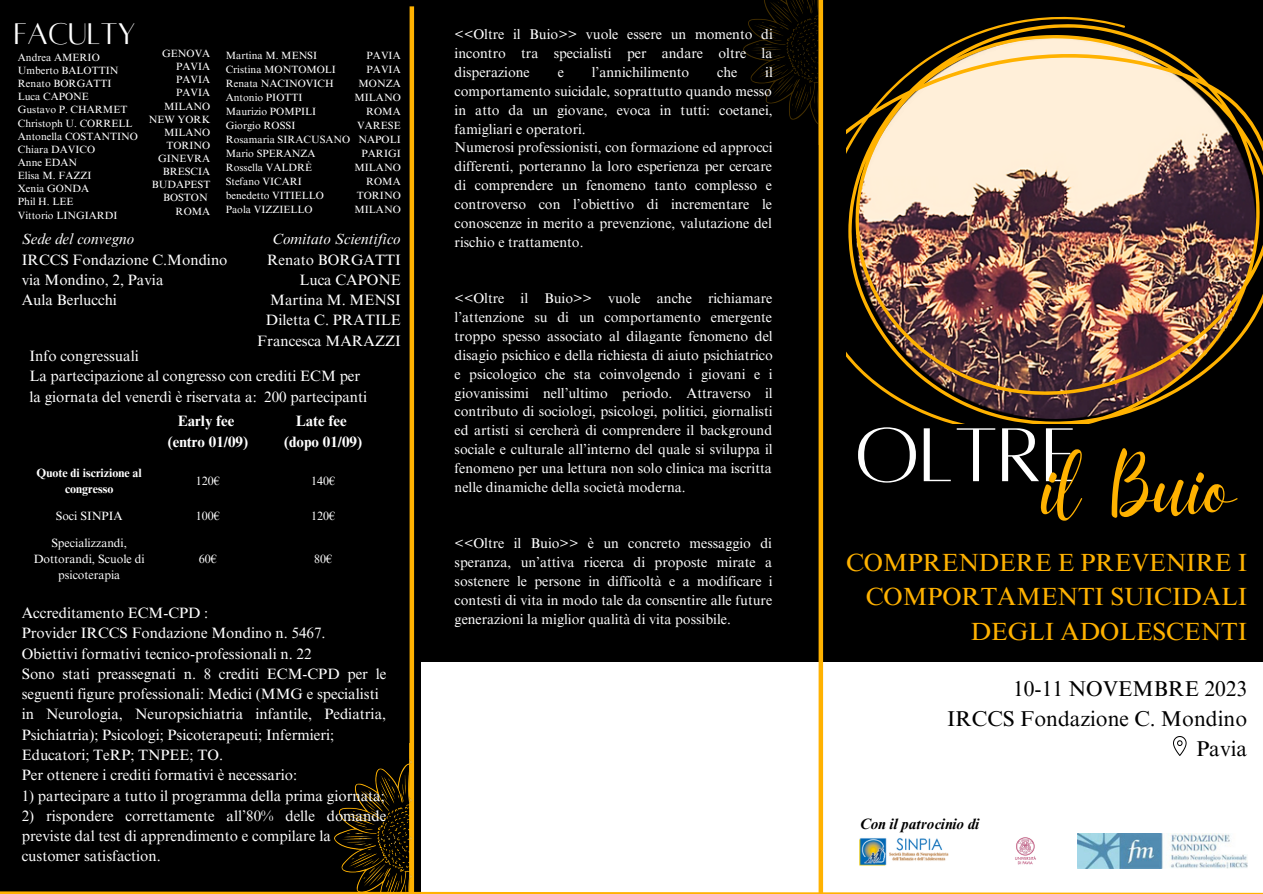
<style>
.page{position:relative;width:1263px;height:894px;background:#fff}
.page>*{position:absolute;margin:0;border:0;box-sizing:border-box;transform-origin:0 0}
.t1{font:87px "Daydream";color:#ffb200}
.t2{font:84px "Alta regular";color:#fff}
.t3{font:33px "Alta regular";color:#fff}
.t4{font:24.9px "Times NRMT Pro";color:#ffb200}
.t5{font:21.45px "Times NRMT Pro";color:#000}
.t6{font:15px/20.2px "Times NRMT Pro";color:#fff}
.t7{font:700 15px "Times NRMT Pro";color:#fff}
.t8{font:italic 15px "Times NRMT Pro";color:#fff}
.t9{font:italic 700 15px "Times NRMT Pro";color:#000}
.t10{font:14.1px/18.9px "Times NRMT Pro";color:#fff;text-align:justify}
.t11{font:12px/16px "Times NRMT Pro";color:#fff;text-align:center}
.t12{font:700 12px/16px "Times NRMT Pro";color:#fff;text-align:center}
.t13{font:10.5px/13px "Times NRMT Pro";color:#fff}
</style>
<div class="page">
<div style="left:238px;top:0;width:1025px;height:662px;background:#000"></div>
<div style="left:0;top:0;width:421px;height:893px;background:#000"></div>
<img style="left:1173px;top:736px;width:14px;height:19px">
<img style="left:1015px;top:837px;width:21px;height:28px">
<img style="left:1077px;top:833px;width:170px;height:35px">
<img style="left:860px;top:838px;width:89px;height:28px">
<hr style="left:410px;top:6px;width:4px;height:887px;background:#ffb200">
<img style="left:334px;top:743px;width:78px;height:145px">
<svg style="left:0;top:888px;width:1263px;height:5px"></svg>
<hr style="left:819px;top:0;width:4px;height:893px;background:#ffb200">
<img style="left:743px;top:0;width:78px;height:145px">
<img style="left:846px;top:16px;width:417px;height:408px">
<p class="t3" style="left:14px;top:17px;width:123px">FACULTY</p>
<p class="t13" style="left:176px;top:48px;width:36px;text-align:justify;text-indent:-14px">GENOVA PAVIA PAVIA PAVIA</p>
<p class="t13" style="left:164px;top:101px;width:48px">MILANO</p>
<p class="t13" style="left:149px;top:114px;width:63px;text-align:right">NEW YORK<br>MILANO</p>
<p class="t13" style="left:152px;top:140px;width:60px;text-align:right">TORINO<br>GINEVRA<br>BRESCIA<br>BUDAPEST<br>BOSTON</p>
<p class="t13" style="left:176px;top:206px;width:36px">ROMA</p>
<p class="t13" style="left:226px;top:50px;width:93px">Martina M. MENSI</p>
<p class="t13" style="left:226px;top:64px;width:112px">Cristina MONTOMOLI</p>
<p class="t13" style="left:226px;top:78px;width:109px">Renata NACINOVICH</p>
<p class="t13" style="left:226px;top:92px;width:78px">Antonio PIOTTI</p>
<p class="t13" style="left:226px;top:106px;width:92px">Maurizio POMPILI</p>
<p class="t13" style="left:226px;top:120px;width:71px">Giorgio ROSSI</p>
<p class="t13" style="left:226px;top:134px;width:126px">Rosamaria SIRACUSANO</p>
<p class="t13" style="left:226px;top:148px;width:92px">Mario SPERANZA</p>
<p class="t13" style="left:226px;top:162px;width:88px">Rossella VALDRÈ</p>
<p class="t13" style="left:226px;top:176px;width:78px">Stefano VICARI</p>
<p class="t13" style="left:226px;top:190px;width:100px">benedetto VITIELLO</p>
<p class="t13" style="left:226px;top:204px;width:88px">Paola VIZZIELLO</p>
<p class="t13" style="left:367px;top:50px;width:36px">PAVIA</p>
<p class="t13" style="left:367px;top:64px;width:36px">PAVIA</p>
<p class="t13" style="left:359px;top:78px;width:44px">MONZA</p>
<p class="t13" style="left:354px;top:92px;width:48px">MILANO</p>
<p class="t13" style="left:366px;top:106px;width:36px">ROMA</p>
<p class="t13" style="left:357px;top:120px;width:45px">VARESE</p>
<p class="t13" style="left:359px;top:134px;width:44px">NAPOLI</p>
<p class="t13" style="left:361px;top:148px;width:41px">PARIGI</p>
<p class="t13" style="left:354px;top:162px;width:48px">MILANO</p>
<p class="t13" style="left:366px;top:176px;width:36px">ROMA</p>
<p class="t13" style="left:357px;top:190px;width:45px">TORINO</p>
<p class="t13" style="left:354px;top:204px;width:48px">MILANO</p>
<p class="t8" style="left:272px;top:233px;width:130px">Comitato Scientifico</p>
<p class="t6" style="left:267px;top:251px;width:135px">Renato BORGATTI</p>
<p class="t6" style="left:299px;top:271px;width:103px">Luca CAPONE</p>
<p class="t6" style="left:270px;top:291px;width:132px">Martina M. MENSI</p>
<p class="t6" style="left:266px;top:312px;width:136px">Diletta C. PRATILE</p>
<p class="t6" style="left:257px;top:332px;width:145px">Francesca MARAZZI</p>
<p class="t13" style="left:18px;top:52px;width:83px">Andrea AMERIO</p>
<p class="t13" style="left:18px;top:65px;width:102px">Umberto BALOTTIN<br>Renato BORGATTI</p>
<p class="t13" style="left:18px;top:91px;width:72px">Luca CAPONE</p>
<p class="t13" style="left:18px;top:105px;width:122px">Gustavo P. CHARMET<br>Christoph U. CORRELL<br>Antonella COSTANTINO</p>
<p class="t13" style="left:18px;top:144px;width:79px">Chiara DAVICO</p>
<p class="t13" style="left:18px;top:157px;width:61px">Anne EDAN</p>
<p class="t13" style="left:18px;top:170px;width:75px">Elisa M. FAZZI</p>
<p class="t13" style="left:18px;top:183px;width:73px">Xenia GONDA</p>
<p class="t13" style="left:18px;top:196px;width:57px">Phil H. LEE</p>
<p class="t13" style="left:18px;top:210px;width:101px">Vittorio LINGIARDI</p>
<p class="t8" style="left:22px;top:233px;width:114px">Sede del convegno</p>
<p class="t6" style="left:22px;top:251px;width:207px">IRCCS Fondazione C.Mondino</p>
<p class="t6" style="left:22px;top:271px;width:143px">via Mondino, 2, Pavia</p>
<p class="t6" style="left:22px;top:291px;width:97px">Aula Berlucchi</p>
<p class="t6" style="left:29px;top:347px;width:111px">Info congressuali</p>
<p class="t6" style="left:29px;top:368px;width:339px">La partecipazione al congresso con crediti ECM per la giornata del venerdì è riservata a: 200 partecipanti</p>
<p class="t7" style="left:178px;top:415px;width:58px">Early fee</p>
<p class="t7" style="left:168px;top:436px;width:82px">(entro 01/09)</p>
<p class="t7" style="left:296px;top:415px;width:52px">Late fee</p>
<p class="t7" style="left:284px;top:436px;width:79px">(dopo 01/09)</p>
<p class="t12" style="left:37px;top:466px;width:107px">Quote di iscrizione al congresso</p>
<p class="t11" style="left:196px;top:474px;width:25px">120€</p>
<p class="t11" style="left:311px;top:474px;width:25px">140€</p>
<p class="t11" style="left:56px;top:509px;width:68px">Soci SINPIA</p>
<p class="t11" style="left:196px;top:509px;width:25px">100€</p>
<p class="t11" style="left:311px;top:509px;width:25px">120€</p>
<p class="t11" style="left:34px;top:536px;width:112px">Specializzandi,<br>Dottorandi, Scuole di psicoterapia</p>
<p class="t11" style="left:199px;top:552px;width:19px">60€</p>
<p class="t11" style="left:314px;top:552px;width:19px">80€</p>
<p class="t6" style="left:22px;top:604px;width:188px">Accreditamento ECM-CPD :</p>
<p class="t6" style="left:22px;top:625px;width:305px">Provider IRCCS Fondazione Mondino n. 5467.</p>
<p class="t6" style="left:22px;top:645px;width:291px">Obiettivi formativi tecnico-professionali n. 22</p>
<p class="t6" style="left:22px;top:665px;width:366px">Sono stati preassegnati n. 8 crediti ECM-CPD per le seguenti figure professionali: Medici (MMG e specialisti</p>
<p class="t6" style="left:22px;top:705px;width:366px">in Neurologia, Neuropsichiatria infantile, Pediatria,<br>Psichiatria); Psicologi; Psicoterapeuti; Infermieri;</p>
<p class="t6" style="left:22px;top:746px;width:203px">Educatori; TeRP; TNPEE; TO.</p>
<p class="t6" style="left:22px;top:766px;width:277px">Per ottenere i crediti formativi è necessario:</p>
<p class="t6" style="left:22px;top:786px;width:365px">1) partecipare a tutto il programma della prima giornata;</p>
<p class="t6" style="left:22px;top:807px;width:366px">2) rispondere correttamente all’80% delle domande previste dal test di apprendimento e compilare la</p>
<p class="t6" style="left:22px;top:847px;width:141px">customer satisfaction.</p>
<p class="t10" style="left:455px;top:27px;width:320px">&lt;&lt;Oltre il Buio&gt;&gt; vuole essere un momento di incontro tra specialisti per andare oltre la disperazione</p>
<p class="t10" style="left:455px;top:64px;width:320px;text-indent:311px">il comportamento suicidale, soprattutto quando messo in atto da un giovane, evoca in tutti: coetanei, famigliari e operatori.</p>
<p class="t10" style="left:455px;top:140px;width:319px">Numerosi professionisti, con formazione ed approcci differenti, porteranno la loro esperienza per cercare di comprendere un fenomeno tanto complesso e controverso con l’obiettivo di incrementare le conoscenze in merito a prevenzione, valutazione del rischio e trattamento.</p>
<p class="t10" style="left:558px;top:64px;width:8px">e</p>
<p class="t10" style="left:592px;top:64px;width:99px">l’annichilimento</p>
<p class="t10" style="left:717px;top:64px;width:22px">che</p>
<p class="t10" style="left:455px;top:290px;width:320px">&lt;&lt;Oltre il Buio&gt;&gt; vuole anche richiamare l’attenzione su di un comportamento emergente troppo spesso associato al dilagante fenomeno del disagio psichico e della richiesta di aiuto psichiatrico e psicologico che sta coinvolgendo i giovani e i giovanissimi nell’ultimo periodo. Attraverso il contributo di sociologi, psicologi, politici, giornalisti ed artisti si cercherà di comprendere il background sociale e culturale all’interno del quale si sviluppa il fenomeno per una lettura non solo clinica ma iscritta nelle dinamiche della società moderna.</p>
<p class="t10" style="left:455px;top:535px;width:320px">&lt;&lt;Oltre il Buio&gt;&gt; è un concreto messaggio di speranza, un’attiva ricerca di proposte mirate a sostenere le persone in difficoltà e a modificare i contesti di vita in modo tale da consentire alle future</p>
<p class="t10" style="left:455px;top:611px;width:278px">generazioni la miglior qualità di vita possibile.</p>
<p class="t2" style="left:855px;top:414px;width:223px">OLTRE</p>
<p class="t1" style="left:1042px;top:437px;width:195px">il Buio</p>
<p class="t4" style="left:846px;top:552px;width:403px">COMPRENDERE E PREVENIRE I</p>
<p class="t4" style="left:866px;top:587px;width:383px">COMPORTAMENTI SUICIDALI</p>
<p class="t4" style="left:971px;top:622px;width:278px">DEGLI ADOLESCENTI</p>
<p class="t5" style="left:1013px;top:680px;width:236px">10-11 NOVEMBRE 2023</p>
<p class="t5" style="left:947px;top:710px;width:302px">IRCCS Fondazione C. Mondino</p>
<p class="t5" style="left:1196px;top:740px;width:52px">Pavia</p>
<p class="t9" style="left:860px;top:817px;width:121px">Con il patrocinio di</p>
</div>
